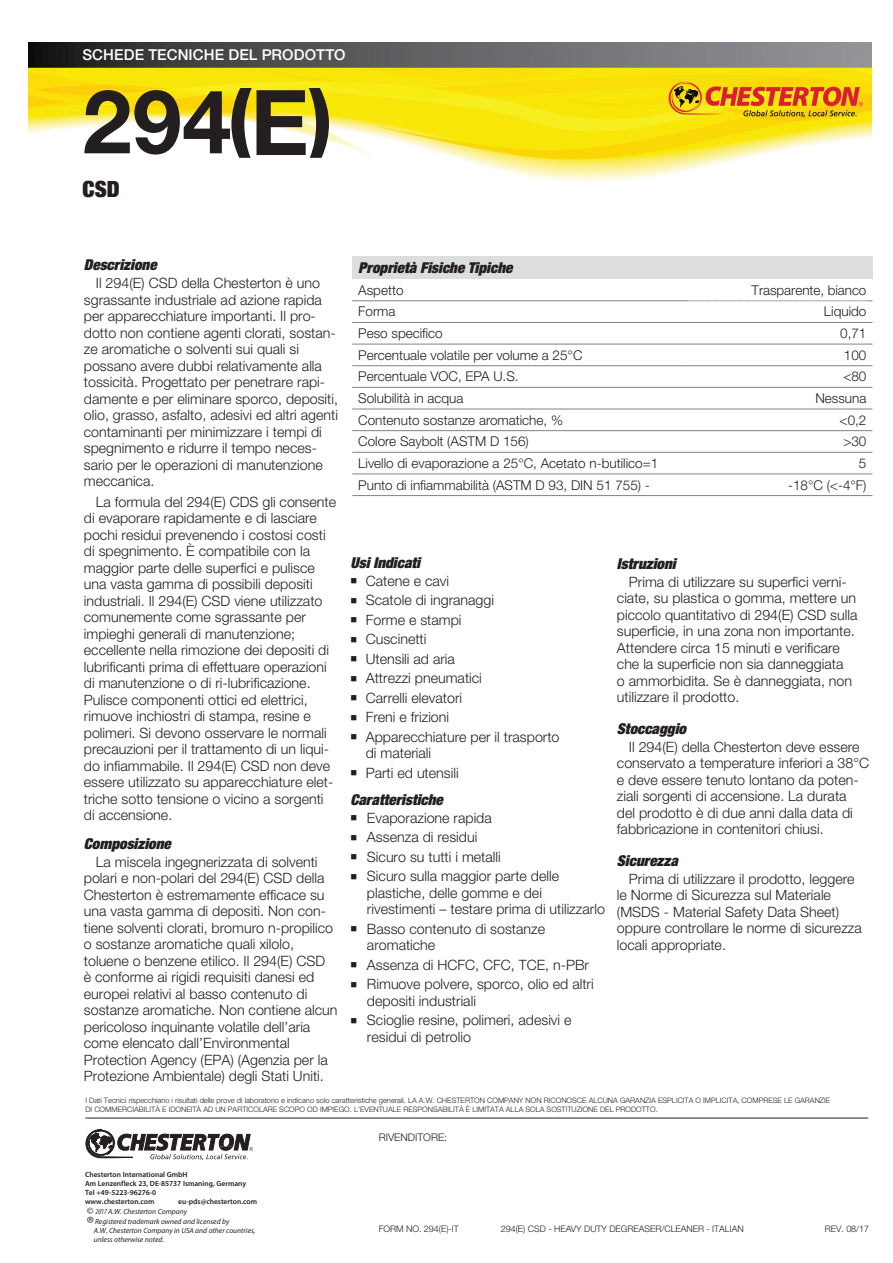
<style>
.page{position:relative;width:893px;height:1263px;background:#fff}
.page>*{position:absolute;margin:0;border:0;box-sizing:border-box;transform-origin:0 0}
.t1{font:700 88.5px "Helvetica Neue LT Std";color:#231f20}
.t2{font:900 condensed 22.5px "Helvetica Neue LT Std";color:#231f20}
.t3{font:italic 300 condensed 19.5px "Myriad Pro";color:#231f20}
.t4{font:italic 900 condensed 15px "Helvetica Neue LT Std";color:#231f20}
.t5{font:500 15px "Helvetica Neue LT Std";letter-spacing:.01em;color:#fff}
.t6{font:300 14.25px/16.5px "Helvetica Neue LT Std";color:#231f20}
.t7{font:300 13.5px "Helvetica Neue LT Std";color:#231f20}
.t8{font:300 10.5px "Helvetica Neue LT Std";color:#231f20}
.t9{font:300 9px "Helvetica Neue LT Std";letter-spacing:-.005em;color:#231f20}
.t10{font:300 7.5px/9px "Helvetica Neue LT Std";color:#231f20}
.t11{font:600 7.5px/9px "Myriad Pro";color:#231f20}
.t12{font:italic 7.5px/9px "Myriad Pro";color:#231f20}
.s1{font-weight:400;font-style:italic;font-stretch:condensed;font-size:9.75px}
.s2{font-weight:400;font-style:italic;font-stretch:condensed}
.s3{font-weight:400;font-style:italic}
</style>
<div class="page">
<img style="left:28px;top:43px;width:844px;height:138px">
<svg style="left:231px;top:88px;width:98px;height:70px"></svg>
<hr style="left:85px;top:1118px;width:783px;height:1px;background:#231f20">
<svg style="left:86px;top:1129px;width:167px;height:31px"></svg>
<div style="left:352px;top:256px;width:520px;height:23px;background:#dcdddf"></div>
<hr style="left:352px;top:300px;width:331px;height:1px;background:#808285">
<hr style="left:683px;top:300px;width:189px;height:1px;background:#808285">
<hr style="left:352px;top:322px;width:331px;height:1px;background:#808285">
<hr style="left:683px;top:322px;width:189px;height:1px;background:#808285">
<hr style="left:352px;top:344px;width:331px;height:1px;background:#808285">
<hr style="left:683px;top:344px;width:189px;height:1px;background:#808285">
<hr style="left:352px;top:365px;width:331px;height:1px;background:#808285">
<hr style="left:683px;top:365px;width:189px;height:1px;background:#808285">
<hr style="left:352px;top:387px;width:331px;height:1px;background:#808285">
<hr style="left:683px;top:387px;width:189px;height:1px;background:#808285">
<hr style="left:352px;top:409px;width:331px;height:1px;background:#808285">
<hr style="left:683px;top:409px;width:189px;height:1px;background:#808285">
<hr style="left:352px;top:430px;width:331px;height:1px;background:#808285">
<hr style="left:683px;top:430px;width:189px;height:1px;background:#808285">
<hr style="left:352px;top:452px;width:331px;height:1px;background:#808285">
<hr style="left:683px;top:452px;width:189px;height:1px;background:#808285">
<hr style="left:352px;top:474px;width:331px;height:1px;background:#808285">
<hr style="left:683px;top:474px;width:189px;height:1px;background:#808285">
<hr style="left:352px;top:495px;width:331px;height:1px;background:#808285">
<hr style="left:683px;top:495px;width:189px;height:1px;background:#808285">
<svg style="left:689px;top:301px;width:177px;height:1px"></svg>
<p class="t5" style="left:82px;top:46px;width:265px">SCHEDE TECNICHE DEL PRODOTTO</p>
<h1 class="t1" style="left:82px;top:67px;width:150px">294</h1>
<h2 class="t2" style="left:82px;top:175px;width:39px">CSD</h2>
<p class="t4" style="left:84px;top:255px;width:74px">Descrizione</p>
<p class="t6" style="left:84px;top:274px;width:256px;text-indent:12px">Il 294(E) CSD della Chesterton è uno sgrassante industriale ad azione rapida per apparecchiature importanti. Il pro&shy;dotto non contiene agenti clorati, sostan&shy;ze aromatiche o solventi sui quali si possano avere dubbi relativamente alla tossicità. Progettato per penetrare rapi&shy;damente e per eliminare sporco, depositi, olio, grasso, asfalto, adesivi ed altri agenti contaminanti per minimizzare i tempi di spegnimento e ridurre il tempo neces&shy;sario per le operazioni di manutenzione meccanica.</p>
<p class="t6" style="left:84px;top:493px;width:254px;text-indent:12px">La formula del 294(E) CDS gli consente di evaporare rapidamente e di lasciare pochi residui prevenendo i costosi costi di spegnimento. È compatibile con la maggior parte delle superfici e pulisce una vasta gamma di possibili depositi industriali. Il 294(E) CSD viene utilizzato comunemente come sgrassante per impieghi generali di manutenzione; eccellente nella rimozione dei depositi di lubrificanti prima di effettuare operazioni di manutenzione o di ri-lubrificazione.<br>Pulisce componenti ottici ed elettrici, rimuove inchiostri di stampa, resine e polimeri. Si devono osservare le normali precauzioni per il trattamento di un liqui&shy;do infiammabile. Il 294(E) CSD non deve essere utilizzato su apparecchiature elet&shy;triche sotto tensione o vicino a sorgenti di accensione.</p>
<p class="t4" style="left:84px;top:834px;width:88px">Composizione</p>
<p class="t6" style="left:84px;top:853px;width:255px;text-indent:12px">La miscela ingegnerizzata di solventi polari e non-polari del 294(E) CSD della Chesterton è estremamente efficace su una vasta gamma di depositi. Non con&shy;tiene solventi clorati, bromuro n-propilico o sostanze aromatiche quali xilolo, toluene o benzene etilico. Il 294(E) CSD<br>è conforme ai rigidi requisiti danesi ed europei relativi al basso contenuto di sostanze aromatiche. Non contiene alcun pericoloso inquinante volatile dell’aria come elencato dall’Environmental Protection Agency (EPA) (Agenzia per la Protezione Ambientale) degli Stati Uniti.</p>
<p class="t4" style="left:358px;top:258px;width:156px">Proprietà Fisiche Tipiche</p>
<p class="t7" style="left:358px;top:282px;width:47px">Aspetto</p>
<p class="t7" style="left:752px;top:282px;width:116px">Trasparente, bianco</p>
<p class="t7" style="left:358px;top:303px;width:39px">Forma</p>
<p class="t7" style="left:824px;top:303px;width:44px">Liquido</p>
<p class="t7" style="left:358px;top:325px;width:86px">Peso specifico</p>
<p class="t7" style="left:840px;top:325px;width:28px">0,71</p>
<p class="t7" style="left:358px;top:347px;width:226px">Percentuale volatile per volume a 25°C</p>
<p class="t7" style="left:844px;top:347px;width:24px">100</p>
<p class="t7" style="left:358px;top:368px;width:162px">Percentuale VOC, EPA U.S.</p>
<p class="t7" style="left:843px;top:368px;width:25px">&lt;80</p>
<p class="t7" style="left:358px;top:390px;width:107px">Solubilità in acqua</p>
<p class="t7" style="left:815px;top:390px;width:53px">Nessuna</p>
<p class="t7" style="left:358px;top:412px;width:206px">Contenuto sostanze aromatiche, %</p>
<p class="t7" style="left:840px;top:412px;width:28px">&lt;0,2</p>
<p class="t7" style="left:358px;top:433px;width:172px">Colore Saybolt (ASTM D 156)</p>
<p class="t7" style="left:843px;top:433px;width:25px">&gt;30</p>
<p class="t7" style="left:358px;top:455px;width:302px">Livello di evaporazione a 25°C, Acetato n-butilico=1</p>
<p class="t7" style="left:859px;top:455px;width:9px">5</p>
<p class="t7" style="left:358px;top:476px;width:291px">Punto di infiammabilità (ASTM D 93, DIN 51 755) -</p>
<p class="t7" style="left:793px;top:476px;width:75px">18°C (&lt;-4°F)</p>
<p class="t4" style="left:350px;top:553px;width:71px">Usi Indicati</p>
<p class="t6" style="left:350px;top:572px;width:100px">■ Catene e cavi</p>
<p class="t6" style="left:350px;top:591px;width:145px">■ Scatole di ingranaggi</p>
<p class="t6" style="left:350px;top:611px;width:113px">■ Forme e stampi</p>
<p class="t6" style="left:350px;top:630px;width:78px">■ Cuscinetti</p>
<p class="t6" style="left:350px;top:650px;width:106px">■ Utensili ad aria</p>
<p class="t6" style="left:350px;top:669px;width:133px">■ Attrezzi pneumatici</p>
<p class="t6" style="left:350px;top:689px;width:113px">■ Carrelli elevatori</p>
<p class="t6" style="left:350px;top:709px;width:100px">■ Freni e frizioni</p>
<p class="t6" style="left:366px;top:728px;width:195px;text-indent:-15px">■ Apparecchiature per il trasporto di materiali</p>
<p class="t6" style="left:350px;top:764px;width:110px">■ Parti ed utensili</p>
<p class="t4" style="left:350px;top:790px;width:94px">Caratteristiche</p>
<p class="t6" style="left:350px;top:809px;width:143px">■ Evaporazione rapida</p>
<p class="t6" style="left:350px;top:829px;width:128px">■ Assenza di residui</p>
<p class="t6" style="left:350px;top:848px;width:152px">■ Sicuro su tutti i metalli</p>
<p class="t6" style="left:367px;top:868px;width:239px;text-indent:-17px">■ Sicuro sulla maggior parte delle plastiche, delle gomme e dei rivestimenti – testare prima di utilizzarlo</p>
<p class="t6" style="left:367px;top:920px;width:180px;text-indent:-17px">■ Basso contenuto di sostanze aromatiche</p>
<p class="t6" style="left:350px;top:956px;width:240px">■ Assenza di HCFC, CFC, TCE, n-PBr</p>
<p class="t6" style="left:367px;top:976px;width:228px;text-indent:-17px">■ Rimuove polvere, sporco, olio ed altri depositi industriali</p>
<p class="t6" style="left:367px;top:1012px;width:206px;text-indent:-17px">■ Scioglie resine, polimeri, adesivi e residui di petrolio</p>
<p class="t4" style="left:617px;top:554px;width:60px">Istruzioni</p>
<p class="t6" style="left:617px;top:573px;width:242px;text-indent:12px">Prima di utilizzare su superfici verni&shy;ciate, su plastica o gomma, mettere un piccolo quantitativo di 294(E) CSD sulla superficie, in una zona non importante.<br>Attendere circa 15 minuti e verificare che la superficie non sia danneggiata<br>o ammorbidita. Se è danneggiata, non utilizzare il prodotto.</p>
<p class="t4" style="left:617px;top:719px;width:71px">Stoccaggio</p>
<p class="t6" style="left:617px;top:738px;width:254px;text-indent:12px">Il 294(E) della Chesterton deve essere conservato a temperature inferiori a 38°C e deve essere tenuto lontano da poten&shy;ziali sorgenti di accensione. La durata<br>del prodotto è di due anni dalla data di fabbricazione in contenitori chiusi.</p>
<p class="t4" style="left:617px;top:851px;width:63px">Sicurezza</p>
<p class="t6" style="left:617px;top:870px;width:246px;text-indent:12px">Prima di utilizzare il prodotto, leggere le Norme di Sicurezza sul Materiale (MSDS - Material Safety Data Sheet) oppure controllare le norme di sicurezza locali appropriate.</p>
<p class="t10" style="left:85px;top:1096px;width:746px">I Dati Tecnici rispecchiano i risultati delle prove di laboratorio e indicano solo caratteristiche generali. LA A.W. CHESTERTON COMPANY NON RICONOSCE ALCUNA GARANZIA ESPLICITA O IMPLICITA, COMPRESE LE GARANZIE<br>DI COMMERCIABILITÀ E IDONEITÀ AD UN PARTICOLARE SCOPO OD IMPIEGO. L’EVENTUALE RESPONSABILITÀ È LIMITATA ALLA SOLA SOSTITUZIONE DEL PRODOTTO.</p>
<p class="t8" style="left:379px;top:1130px;width:70px">RIVENDITORE:</p>
<p class="t11" style="left:85px;top:1170px;width:163px">Chesterton International GmbH<br>Am Lenzenfleck 23, DE-85737 Ismaning, Germany<br>Tel +49-5223-96276-0<br>www.chesterton.com</p>
<p class="t11" style="left:87px;top:1196px;width:172px;line-height:10.1px;text-indent:91px">eu-pds@chesterton.com <span class="s1">©</span> <span class="s2">2017</span> <span class="s3">A.W. Chesterton Company</span></p>
<h3 class="t3" style="left:86px;top:1213px;width:9px">®</h3>
<p class="t12" style="left:94px;top:1217px;width:163px">Registered trademark owned and licensed by<br>A.W. Chesterton Company in USA and other countries, unless otherwise noted.</p>
<p class="t9" style="left:379px;top:1224px;width:82px">FORM NO. 294(E)-IT</p>
<p class="t9" style="left:501px;top:1224px;width:244px">294(E) CSD - HEAVY DUTY DEGREASER/CLEANER - ITALIAN</p>
<p class="t9" style="left:825px;top:1224px;width:46px">REV. 08/17</p>
</div>
